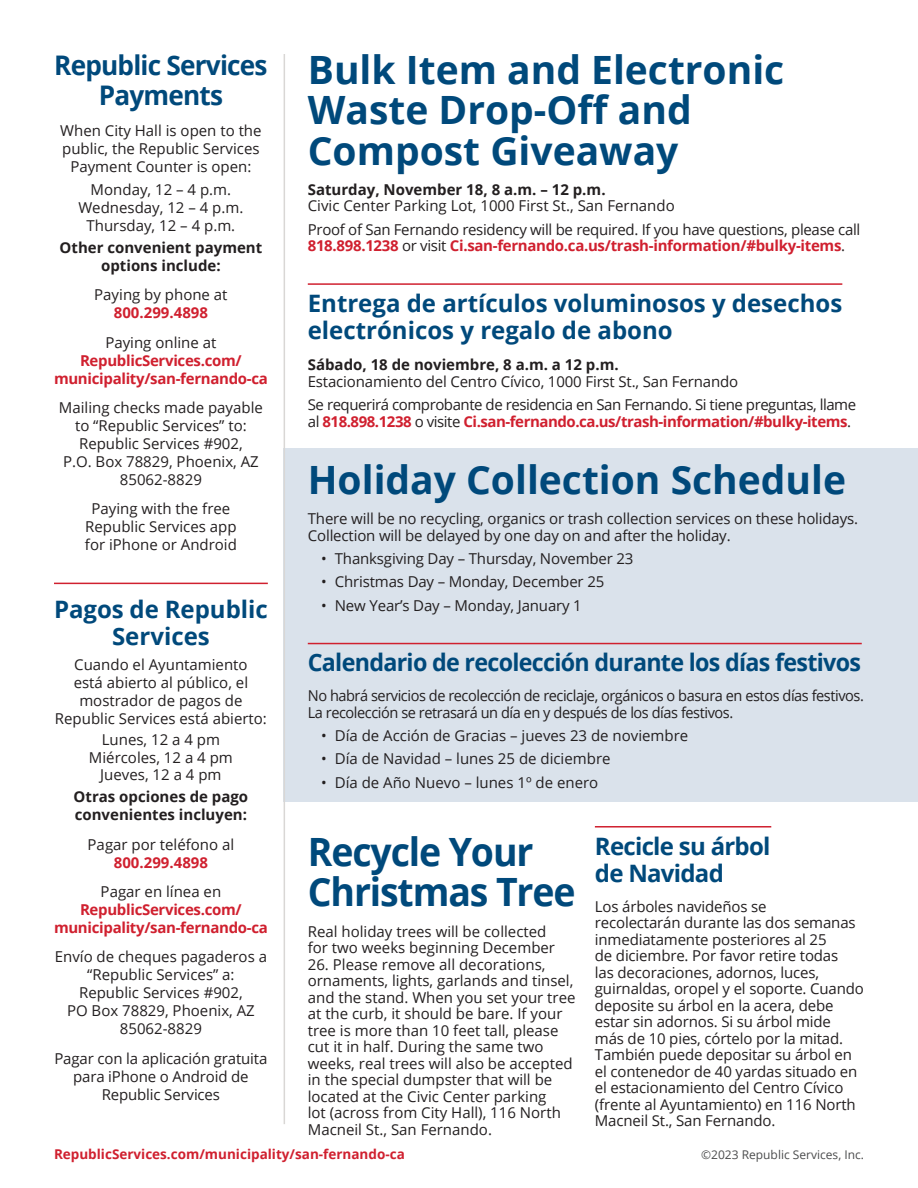
<style>
.page{position:relative;width:918px;height:1188px;background:#fff}
.page>*{position:absolute;margin:0;border:0;box-sizing:border-box;transform-origin:0 0}
.t1{font:700 39px/40.5px "Open Sans";color:#00497b}
.t2{font:700 39px/40.5px "Open Sans";letter-spacing:-.03em;color:#00497b;scale:.96 1}
.t3{font:700 27px/30px "Open Sans";letter-spacing:-.03em;color:#00497b;text-align:center}
.t4{font:700 24px/27px "Open Sans";color:#00497b;text-align:center}
.t5{font:700 24px/27px "Open Sans";letter-spacing:-.03em;color:#00497b}
.t6{font:15px/16.5px "Open Sans";color:#231f20;text-align:center}
.t7{font:15px/23.2px "Open Sans";letter-spacing:-.03em;color:#231f20}
.t8{font:700 15px/18px "Open Sans";letter-spacing:-.02em;color:#d0202f;text-align:center}
.t9{font:700 15px/18px "Open Sans";color:#231f20;text-align:center}
.t10{font:15px/23.2px "Open Sans";letter-spacing:-.02em;color:#231f20}
.t11{font:700 15px "Open Sans";color:#d0202f}
.t12{font:700 13.5px "Open Sans";color:#d0202f}
.t13{font:12px "Open Sans";color:#4b4c4d}
.s1{font-weight:400;color:#231f20}
</style>
<div class="page">
<div style="left:284px;top:448px;width:634px;height:354px;background:#dae2eb"></div>
<hr style="left:54px;top:583px;width:214px;height:1px;background:#d0202f">
<hr style="left:284px;top:54px;width:1px;height:1070px;background:#d9d7d5">
<hr style="left:308px;top:283px;width:534px;height:2px;background:#d0202f">
<hr style="left:308px;top:643px;width:554px;height:1px;background:#d0202f">
<hr style="left:595px;top:826px;width:176px;height:2px;background:#d0202f">
<h2 class="t3" style="left:54px;top:49px;width:215px">Republic Services<br>Payments</h2>
<p class="t6" style="left:60px;top:121px;width:203px;line-height:18px">When City Hall is open to the public, the Republic Services<br>Payment Counter is open:</p>
<p class="t6" style="left:78px;top:180px;width:167px;line-height:18px">Monday, 12 – 4 p.m.<br>Wednesday, 12 – 4 p.m.<br>Thursday, 12 – 4 p.m.</p>
<p class="t9" style="left:60px;top:238px;width:204px">Other convenient payment options include:</p>
<p class="t6" style="left:94px;top:286px;width:135px">Paying by phone at</p>
<p class="t11" style="left:114px;top:302px;width:96px">800.299.4898</p>
<p class="t6" style="left:105px;top:334px;width:113px">Paying online at</p>
<p class="t8" style="left:54px;top:351px;width:215px">RepublicServices.com/ municipality/san-fernando-ca</p>
<p class="t6" style="left:59px;top:398px;width:206px;line-height:18px">Mailing checks made payable to “Republic Services” to:<br>Republic Services #902,<br>P.O. Box 78829, Phoenix, AZ<br>85062-8829</p>
<p class="t6" style="left:85px;top:500px;width:153px;line-height:18px">Paying with the free<br>Republic Services app for iPhone or Android</p>
<h3 class="t4" style="left:54px;top:595px;width:215px">Pagos de Republic<br>Services</h3>
<p class="t6" style="left:55px;top:655px;width:213px;line-height:18px">Cuando el Ayuntamiento<br>está abierto al público, el mostrador de pagos de<br>Republic Services está abierto:</p>
<p class="t6" style="left:89px;top:731px;width:145px;line-height:17.2px">Lunes, 12 a 4 pm<br>Miércoles, 12 a 4 pm<br>Jueves, 12 a 4 pm</p>
<p class="t9" style="left:74px;top:788px;width:176px;text-align:left">Otras opciones de pago convenientes incluyen:</p>
<p class="t6" style="left:88px;top:836px;width:148px">Pagar por teléfono al</p>
<p class="t11" style="left:114px;top:852px;width:96px">800.299.4898</p>
<p class="t6" style="left:101px;top:883px;width:122px">Pagar en línea en</p>
<p class="t8" style="left:54px;top:900px;width:215px">RepublicServices.com/ municipality/san-fernando-ca</p>
<p class="t6" style="left:55px;top:947px;width:214px;line-height:18px">Envío de cheques pagaderos a “Republic Services” a:<br>Republic Services #902,<br>PO Box 78829, Phoenix, AZ<br>85062-8829</p>
<p class="t6" style="left:54px;top:1049px;width:214px;line-height:18px">Pagar con la aplicación gratuita para iPhone o Android de<br>Republic Services</p>
<h1 class="t1" style="left:308px;top:48px;width:478px">Bulk Item and Electronic<br>Waste Drop-Off and<br>Compost Giveaway</h1>
<p class="t9" style="left:308px;top:180px;width:299px">Saturday, November 18, 8 a.m. – 12 p.m.</p>
<p class="t10" style="left:308px;top:194px;width:554px">Civic Center Parking Lot, 1000 First St., San Fernando<br>Proof of San Fernando residency will be required. If you have questions, please call</p>
<p class="t8" style="left:308px;top:236px;width:539px">818.898.1238 <span class="s1">or visit</span> Ci.san-fernando.ca.us/trash-information/#bulky-items<span class="s1">.</span></p>
<h3 class="t4" style="left:308px;top:289px;width:536px;text-align:left">Entrega de artículos voluminosos y desechos electrónicos y regalo de abono</h3>
<p class="t9" style="left:308px;top:356px;width:312px">Sábado, 18 de noviembre, 8 a.m. a 12 p.m.</p>
<p class="t7" style="left:308px;top:369px;width:550px">Estacionamiento del Centro Cívico, 1000 First St., San Fernando<br>Se requerirá comprobante de residencia en San Fernando. Si tiene preguntas, llame</p>
<p class="t8" style="left:308px;top:412px;width:545px"><span class="s1">al</span> 818.898.1238 <span class="s1">o visite</span> Ci.san-fernando.ca.us/trash-information/#bulky-items<span class="s1">.</span></p>
<h1 class="t1" style="left:308px;top:459px;width:540px">Holiday Collection Schedule</h1>
<p class="t6" style="left:308px;top:510px;width:552px;text-align:left">There will be no recycling, organics or trash collection services on these holidays.<br>Collection will be delayed by one day on and after the holiday.</p>
<p class="t6" style="left:321px;top:550px;width:314px">• Thanksgiving Day – Thursday, November 23</p>
<p class="t6" style="left:321px;top:573px;width:285px">• Christmas Day – Monday, December 25</p>
<p class="t6" style="left:321px;top:596px;width:262px">• New Year’s Day – Monday, January 1</p>
<h3 class="t5" style="left:308px;top:648px;width:555px">Calendario de recolección durante los días festivos</h3>
<p class="t7" style="left:308px;top:687px;width:558px;line-height:16.5px">No habrá servicios de recolección de reciclaje, orgánicos o basura en estos días festivos.<br>La recolección se retrasará un día en y después de los días festivos.</p>
<p class="t6" style="left:321px;top:727px;width:368px">• Día de Acción de Gracias – jueves 23 de noviembre</p>
<p class="t6" style="left:321px;top:750px;width:291px">• Día de Navidad – lunes 25 de diciembre</p>
<p class="t6" style="left:321px;top:773px;width:278px">• Día de Año Nuevo – lunes 1º de enero</p>
<h1 class="t2" style="left:308px;top:831px;width:280px">Recycle Your<br>Christmas Tree</h1>
<p class="t6" style="left:308px;top:922px;width:249px;text-align:left">Real holiday trees will be collected for two weeks beginning December</p>
<p class="t6" style="left:308px;top:955px;width:269px;text-align:left">26. Please remove all decorations, ornaments, lights, garlands and tinsel, and the stand. When you set your tree at the curb, it should be bare. If your tree is more than 10 feet tall, please cut it in half. During the same two weeks, real trees will also be accepted in the special dumpster that will be located at the Civic Center parking<br>lot (across from City Hall), 116 North Macneil St., San Fernando.</p>
<h3 class="t5" style="left:595px;top:832px;width:177px">Recicle su árbol de Navidad</h3>
<p class="t6" style="left:595px;top:897px;width:271px;text-align:left">Los árboles navideños se<br>recolectarán durante las dos semanas inmediatamente posteriores al 25<br>de diciembre. Por favor retire todas<br>las decoraciones, adornos, luces, guirnaldas, oropel y el soporte. Cuando deposite su árbol en la acera, debe estar sin adornos. Si su árbol mide más de 10 pies, córtelo por la mitad.<br>También puede depositar su árbol en el contenedor de 40 yardas situado en el estacionamiento del Centro Cívico (frente al Ayuntamiento) en 116 North Macneil St., San Fernando.</p>
<p class="t12" style="left:54px;top:1145px;width:352px">RepublicServices.com/municipality/san-fernando-ca</p>
<p class="t13" style="left:701px;top:1147px;width:164px">©2023 Republic Services, Inc.</p>
</div>
